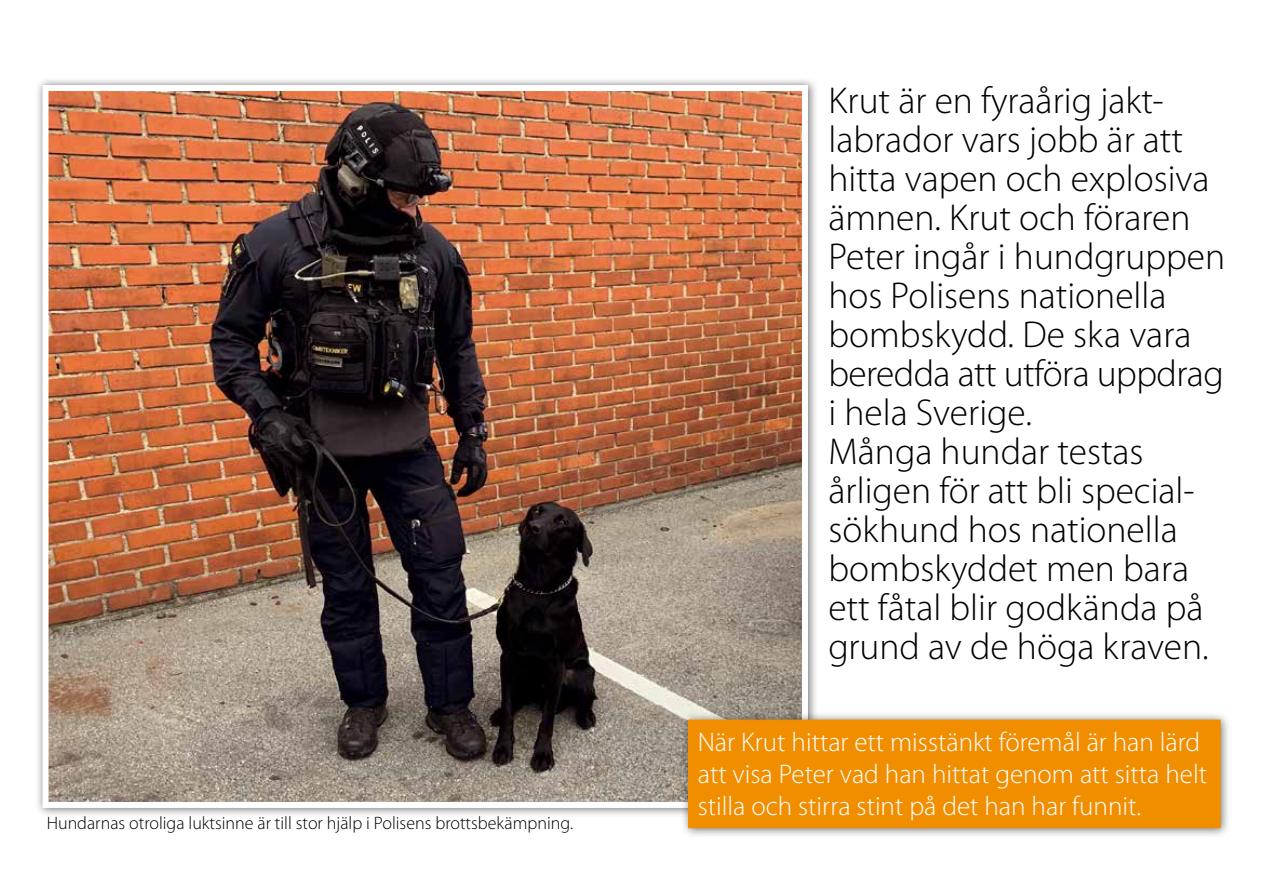
<style>
.page{position:relative;width:1263px;height:893px;background:#fff}
.page>*{position:absolute;margin:0;border:0;box-sizing:border-box;transform-origin:0 0}
.t1{font:300 37.5px/39px "Myriad Pro";color:#000}
.t2{font:300 27px/32.4px "Myriad Pro";color:#fff}
.t3{font:300 18px "Myriad Pro";color:#000}
</style>
<div class="page">
<div style="left:35px;top:77px;width:783px;height:741px;background:#000;opacity:.55"></div>
<img style="left:50px;top:92px;width:751px;height:709px">
<div style="left:43px;top:85px;width:765px;height:723px;border:6px solid #fff"></div>
<div style="left:680px;top:712px;width:550px;height:126px;background:#000;opacity:.55"></div>
<div style="left:688px;top:720px;width:532px;height:108px;background:#f18e00"></div>
<p class="t3" style="left:47px;top:812px;width:528px">Hundarnas otroliga luktsinne är till stor hjälp i Polisens brottsbekämpning.</p>
<p class="t1" style="left:828px;top:81px;width:398px">Krut är en fyraårig jakt&shy;labrador vars jobb är att hitta vapen och explosiva ämnen. Krut och föraren<br>Peter ingår i hundgruppen hos Polisens nationella bombskydd. De ska vara beredda att utföra uppdrag i hela Sverige.<br>Många hundar testas årligen för att bli special&shy;sökhund hos nationella bombskyddet men bara ett fåtal blir godkända på grund av de höga kraven.</p>
<p class="t2" style="left:698px;top:725px;width:511px">När Krut hittar ett misstänkt föremål är han lärd att visa Peter vad han hittat genom att sitta helt stilla och stirra stint på det han har funnit.</p>
</div>
